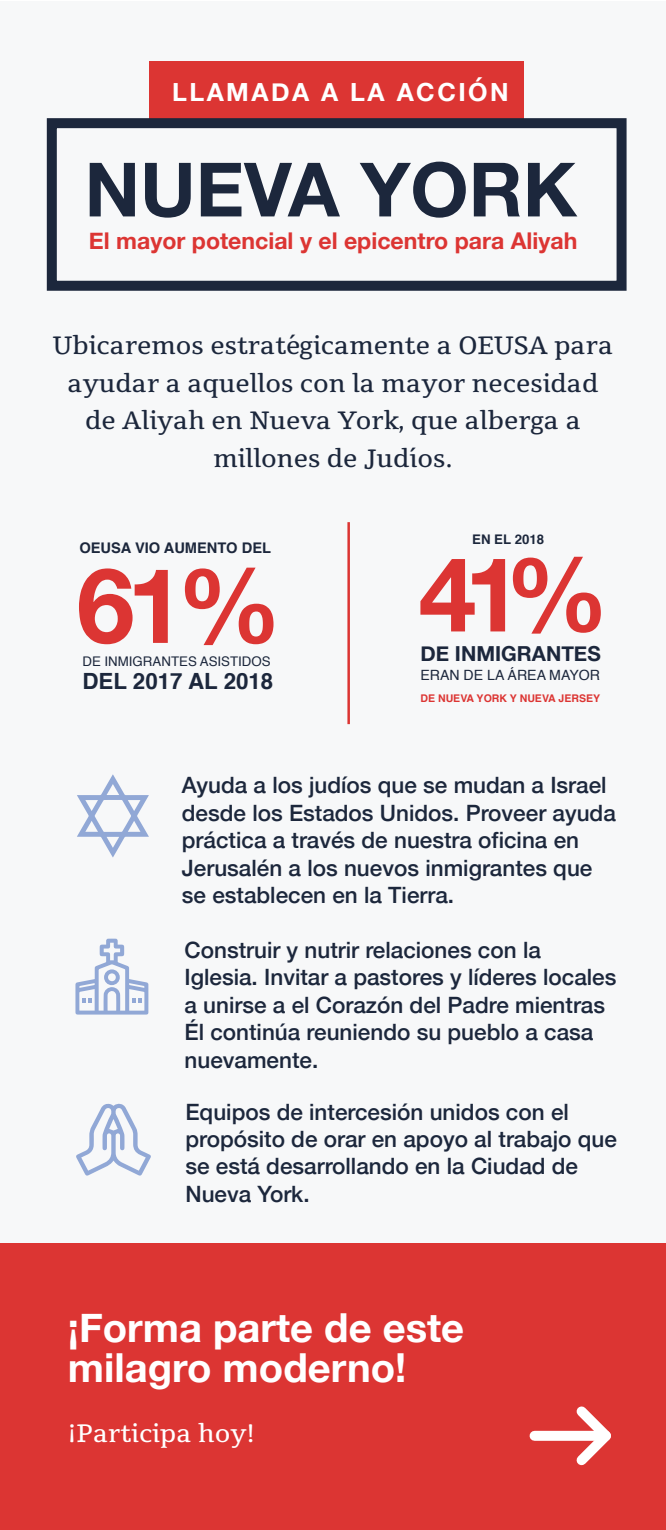
<style>
.page{position:relative;width:666px;height:1530px;background:#fff}
.page>*{position:absolute;margin:0;border:0;box-sizing:border-box;transform-origin:0 0}
.t1{font:700 75px "Helvetica Neue";color:#1c273c}
.t2{font:700 40px/40px "Helvetica Neue";color:#fff}
.t3{font:25px/37.5px "Tienne";color:#1c273c;text-align:center}
.t4{font:700 25px "Helvetica Neue";letter-spacing:.1em;color:#fff}
.t5{font:25px "Tienne";color:#fff}
.t6{font:700 23px "Helvetica Neue";color:#dc3533}
.t7{font:500 22.5px/27.5px "Helvetica Neue";color:#1c273c}
.t8{font:700 22.25px "Helvetica";color:#1c273c}
.t9{font:700 20.75px "Helvetica Neue";color:#1c273c}
.t10{font:700 14.75px "Helvetica";color:#1c273c}
.t11{font:14.25px "Helvetica";color:#1c273c}
.t12{font:13.25px "Helvetica";color:#1c273c}
.t13{font:700 13.25px "Helvetica";color:#1c273c}
.t14{font:700 10.5px "Helvetica";color:#dc3533}
</style>
<div class="page">
<div style="left:0;top:1px;width:666px;height:1287px;background:#f7f8f9"></div>
<div style="left:150px;top:62px;width:374px;height:61px;background:#dc3533"></div>
<div style="left:0;top:1243px;width:666px;height:287px;background:#dc3533"></div>
<svg style="left:75px;top:939px;width:73px;height:76px"></svg>
<svg style="left:76px;top:1103px;width:75px;height:73px"></svg>
<svg style="left:77px;top:774px;width:72px;height:84px"></svg>
<div style="left:47px;top:118px;width:580px;height:173px;border:10px solid #1c273c"></div>
<div style="left:535px;top:1431px;width:69px;height:10px;background:#fff"></div>
<svg style="left:567px;top:1406px;width:44px;height:60px"></svg>
<svg style="left:79px;top:568px;width:89px;height:76px"></svg>
<svg style="left:185px;top:568px;width:89px;height:77px"></svg>
<hr style="left:347px;top:522px;width:3px;height:202px;background:#dc3533">
<svg style="left:420px;top:559px;width:85px;height:72px"></svg>
<svg style="left:513px;top:557px;width:88px;height:77px"></svg>
<p class="t4" style="left:172px;top:72px;width:338px">LLAMADA A LA ACCIÓN</p>
<h1 class="t1" style="left:85px;top:131px;width:494px">NUEVA YORK</h1>
<p class="t6" style="left:89px;top:222px;width:490px">El mayor potencial y el epicentro para Aliyah</p>
<p class="t3" style="left:53px;top:328px;width:562px">Ubicaremos estratégicamente a OEUSA para ayudar a aquellos con la mayor necesidad de Aliyah en Nueva York, que alberga a millones de Judíos.</p>
<p class="t10" style="left:79px;top:535px;width:193px">OEUSA VIO AUMENTO DEL</p>
<p class="t12" style="left:82px;top:651px;width:190px">DE INMIGRANTES ASISTIDOS</p>
<p class="t8" style="left:82px;top:663px;width:192px">DEL 2017 AL 2018</p>
<p class="t13" style="left:472px;top:528px;width:73px">EN EL 2018</p>
<p class="t9" style="left:420px;top:637px;width:182px">DE INMIGRANTES</p>
<p class="t11" style="left:420px;top:664px;width:181px">ERAN DE LA ÁREA MAYOR</p>
<p class="t14" style="left:420px;top:690px;width:181px">DE NUEVA YORK Y NUEVA JERSEY</p>
<p class="t7" style="left:182px;top:770px;width:435px">Ayuda a los judíos que se mudan a Israel desde los Estados Unidos. Proveer ayuda práctica a través de nuestra oficina en Jerusalén a los nuevos inmigrantes que se establecen en la Tierra.</p>
<p class="t7" style="left:185px;top:934px;width:433px">Construir y nutrir relaciones con la Iglesia. Invitar a pastores y líderes locales a unirse a el Corazón del Padre mientras Él continúa reuniendo su pueblo a casa nuevamente.</p>
<p class="t7" style="left:185px;top:1096px;width:433px">Equipos de intercesión unidos con el propósito de orar en apoyo al trabajo que se está desarrollando en la Ciudad de<br>Nueva York.</p>
<h2 class="t2" style="left:68px;top:1309px;width:398px">¡Forma parte de este milagro moderno!</h2>
<p class="t5" style="left:68px;top:1417px;width:189px">¡Participa hoy!</p>
</div>
